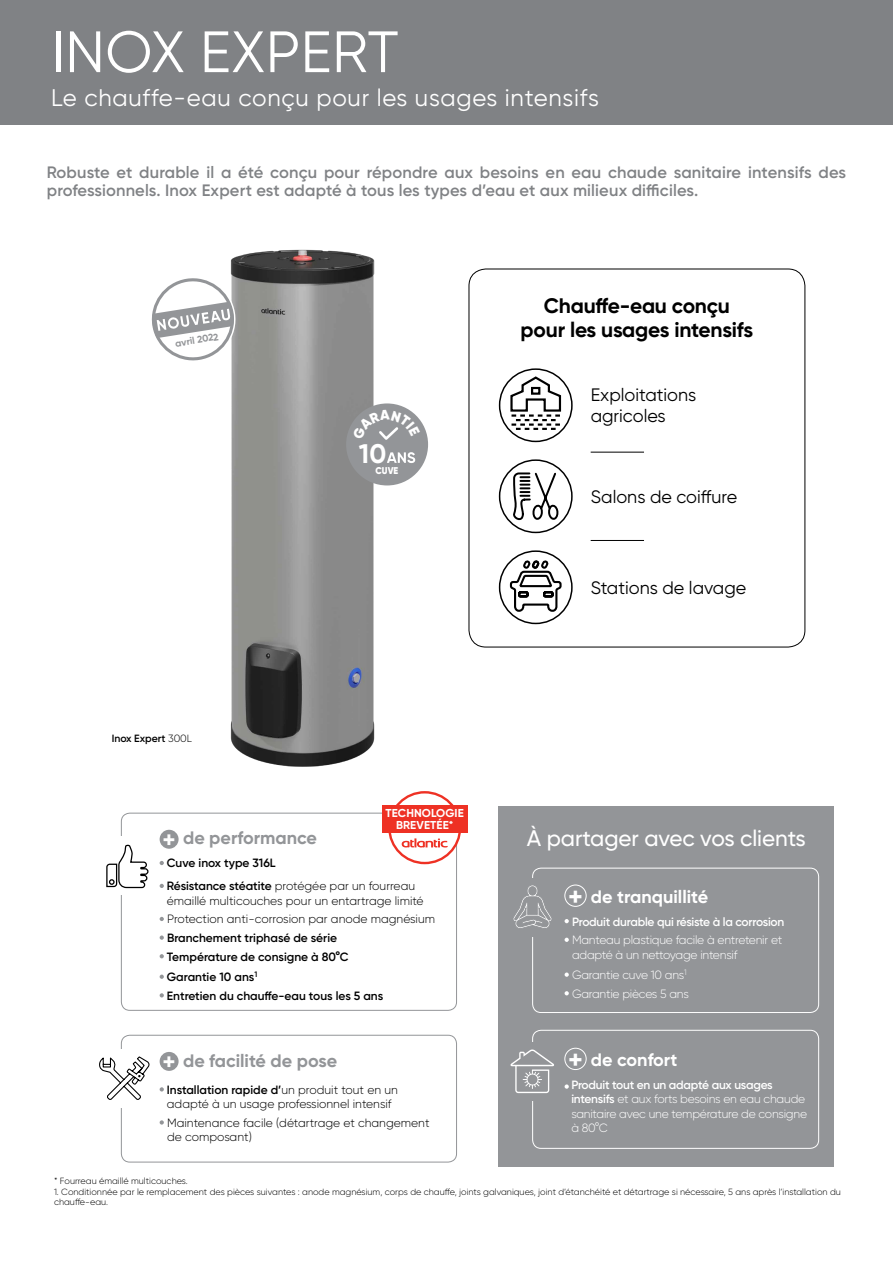
<style>
.page{position:relative;width:893px;height:1263px;background:#fff}
.page>*{position:absolute;margin:0;border:0;box-sizing:border-box;transform-origin:0 0}
.t1{font:58.2px "Gilroy";letter-spacing:.01em;color:#fff}
.t2{font:700 26.85px "Gilroy";color:#fff}
.t3{font:24px "Gilroy";letter-spacing:.03em;color:#fff}
.t4{font:500 22.5px "Gilroy";letter-spacing:-.005em;color:#fff}
.t5{font:700 21px/24px "Gilroy";letter-spacing:-.01em;color:#000;text-align:center}
.t6{font:18px/21.6px "Gilroy";color:#000}
.t7{font:700 18px "Gilroy";color:#939598}
.t8{font:700 18px "Gilroy";color:#fff}
.t9{font:600 16.5px/18px "Gilroy";letter-spacing:.01em;color:#808285}
.t10{font:300 12px/14.4px "Gilroy";color:#000}
.t11{font:300 12px/14.4px "Gilroy";letter-spacing:-.02em;color:#fff}
.t12{font:600 12px/18.6px "Gilroy";color:#000}
.t13{font:600 12px "Gilroy";letter-spacing:-.02em;color:#fff}
.t14{font:700 11.55px/11.9px "Gilroy";letter-spacing:.01em;color:#fff;text-align:center}
.t15{font:600 10.5px "Gilroy";letter-spacing:-.005em;color:#000}
.t16{font:900 9.9px "Gilroy";color:#fff;scale:.9 1}
.t17{font:700 9.75px "Gilroy";color:#939598}
.t18{font:300 9px/10.8px "Gilroy";color:#000}
.s1{font-weight:300}
.s2{font-size:23.7px;color:#fff}
.s3{font-weight:600}
.s4{font-size:26.7px}
</style>
<div class="page">
<div style="left:0;top:0;width:893px;height:124px;background:#808285"></div>
<img style="left:230px;top:249px;width:198px;height:518px">
<svg style="left:151px;top:273px;width:88px;height:92px"></svg>
<div style="left:346px;top:403px;width:82px;height:82px;background:#939598;border-radius:50%"></div>
<svg style="left:387px;top:452px;width:28px;height:11px"></svg>
<hr style="left:591px;top:452px;width:53px;height:1px;background:#000">
<hr style="left:591px;top:540px;width:53px;height:1px;background:#000">
<svg style="left:509px;top:375px;width:53px;height:56px"></svg>
<div style="left:499px;top:368px;width:74px;height:74px;border:2px solid #000;border-radius:50%"></div>
<svg style="left:512px;top:472px;width:48px;height:51px"></svg>
<div style="left:499px;top:459px;width:74px;height:74px;border:2px solid #000;border-radius:50%"></div>
<div style="left:499px;top:550px;width:74px;height:74px;border:2px solid #000;border-radius:50%"></div>
<svg style="left:509px;top:558px;width:54px;height:55px"></svg>
<div style="left:469px;top:269px;width:336px;height:378px;border:1px solid #000;border-radius:17px"></div>
<div style="left:121px;top:813px;width:336px;height:198px;border:1px solid #939598;border-radius:9px"></div>
<div style="left:116px;top:837px;width:33px;height:58px;background:#fff"></div>
<svg style="left:106px;top:845px;width:43px;height:44px"></svg>
<div style="left:160px;top:830px;width:19px;height:19px;background:#939598;border-radius:50%"></div>
<svg style="left:160px;top:861px;width:4px;height:4px"></svg>
<svg style="left:160px;top:884px;width:4px;height:4px"></svg>
<svg style="left:160px;top:917px;width:4px;height:4px"></svg>
<svg style="left:160px;top:935px;width:4px;height:5px"></svg>
<svg style="left:160px;top:954px;width:4px;height:4px"></svg>
<svg style="left:160px;top:974px;width:4px;height:5px"></svg>
<svg style="left:160px;top:993px;width:4px;height:4px"></svg>
<div style="left:121px;top:1035px;width:336px;height:127px;border:1px solid #939598;border-radius:9px"></div>
<div style="left:116px;top:1049px;width:33px;height:58px;background:#fff"></div>
<svg style="left:99px;top:1056px;width:51px;height:44px"></svg>
<div style="left:160px;top:1052px;width:19px;height:19px;background:#939598;border-radius:50%"></div>
<svg style="left:160px;top:1087px;width:4px;height:4px"></svg>
<svg style="left:160px;top:1120px;width:4px;height:4px"></svg>
<div style="left:498px;top:806px;width:336px;height:360px;background:#939598"></div>
<div style="left:532px;top:868px;width:287px;height:145px;border:1px solid #fff;border-radius:9px"></div>
<div style="left:565px;top:885px;width:21px;height:22px;border:1px solid #fff;border-radius:50%"></div>
<svg style="left:565px;top:919px;width:4px;height:4px"></svg>
<svg style="left:565px;top:938px;width:4px;height:4px"></svg>
<svg style="left:565px;top:972px;width:4px;height:5px"></svg>
<svg style="left:565px;top:991px;width:4px;height:4px"></svg>
<div style="left:532px;top:1030px;width:287px;height:119px;border:1px solid #fff;border-radius:9px"></div>
<div style="left:516px;top:1043px;width:33px;height:58px;background:#939598"></div>
<svg style="left:510px;top:1049px;width:44px;height:44px"></svg>
<div style="left:565px;top:1048px;width:21px;height:22px;border:1px solid #fff;border-radius:50%"></div>
<svg style="left:565px;top:1084px;width:4px;height:5px"></svg>
<div style="left:516px;top:878px;width:33px;height:58px;background:#939598"></div>
<svg style="left:513px;top:885px;width:39px;height:43px"></svg>
<svg style="left:389px;top:792px;width:71px;height:71px"></svg>
<div style="left:388px;top:791px;width:73px;height:73px;border:2px solid #ee3124;border-radius:50%"></div>
<svg style="left:402px;top:838px;width:46px;height:9px"></svg>
<div style="left:382px;top:805px;width:86px;height:27px;background:#ee3124"></div>
<svg style="left:353px;top:410px;width:67px;height:30px"></svg>
<h1 class="t1" style="left:51px;top:16px;width:349px">INOX EXPERT</h1>
<h3 class="t3" style="left:51px;top:83px;width:549px">Le chauffe-eau conçu pour les usages intensifs</h3>
<h3 class="t9" style="left:47px;top:163px;width:801px">Robuste et durable il a été conçu pour répondre aux besoins en eau chaude sanitaire intensifs des professionnels. Inox Expert est adapté à tous les types d’eau et aux milieux difficiles.</h3>
<p class="t17" style="left:174px;top:337px;width:45px;rotate:-9deg">avril2022</p>
<p class="t15" style="left:112px;top:732px;width:82px">Inox Expert <span class="s1">300L</span></p>
<h2 class="t2" style="left:359px;top:436px;width:29px">10</h2>
<p class="t16" style="left:376px;top:464px;width:27px">CUVE</p>
<p class="t14" style="left:386px;top:806px;width:79px">technologie brevetée*</p>
<h3 class="t7" style="left:163px;top:827px;width:156px"><span class="s2">+</span> de performance</h3>
<p class="t12" style="left:167px;top:852px;width:250px;line-height:23px">Cuve inox type 316L<br>Résistance stéatite <span class="s1">protégée par un fourreau</span></p>
<p class="t10" style="left:167px;top:891px;width:270px;line-height:18.6px">émaillé multicouches pour un entartrage limité<br>Protection anti-corrosion par anode magnésium</p>
<p class="t12" style="left:167px;top:928px;width:183px">Branchement triphasé de série<br>Température de consigne à 80°C</p>
<p class="t12" style="left:167px;top:967px;width:218px">Garantie 10 ans<sup>1<br></sup>Entretien du chauffe-eau tous les 5 ans</p>
<h3 class="t7" style="left:163px;top:1049px;width:176px"><span class="s2">+</span> de facilité de pose</h3>
<p class="t10" style="left:167px;top:1082px;width:233px"><span class="s3">Installation rapide d’</span>un produit tout en un adapté à un usage professionnel intensif</p>
<p class="t10" style="left:167px;top:1115px;width:264px">Maintenance facile (détartrage et changement de composant)</p>
<h3 class="t5" style="left:521px;top:293px;width:234px">Chauffe-eau conçu pour les usages intensifs</h3>
<h3 class="t6" style="left:591px;top:383px;width:107px">Exploitations agricoles</h3>
<h3 class="t6" style="left:591px;top:485px;width:148px">Salons de coiffure</h3>
<h3 class="t6" style="left:591px;top:576px;width:157px">Stations de lavage</h3>
<h3 class="t4" style="left:527px;top:824px;width:280px">À partager avec vos clients</h3>
<h3 class="t8" style="left:568px;top:885px;width:142px"><span class="s4">+</span> de tranquillité</h3>
<p class="t13" style="left:572px;top:914px;width:214px">Produit durable qui résiste à la corrosion</p>
<p class="t11" style="left:572px;top:933px;width:212px">Manteau plastique facile à entretenir et adapté à un nettoyage intensif</p>
<p class="t11" style="left:572px;top:965px;width:118px;line-height:18.6px">Garantie cuve 10 ans<sup>1<br></sup>Garantie pièces 5 ans</p>
<h3 class="t8" style="left:568px;top:1048px;width:111px"><span class="s4">+</span> de confort</h3>
<p class="t11" style="left:571px;top:1077px;width:237px"><span class="s3">Produit tout en un adapté aux usages intensifs</span> et aux forts besoins en eau chaude sanitaire avec une température de consigne à 80°C</p>
<p class="t18" style="left:54px;top:1175px;width:135px">* Fourreau émaillé multicouches.</p>
<p class="t18" style="left:54px;top:1186px;width:788px">1. Conditionnée par le remplacement des pièces suivantes : anode magnésium, corps de chauffe, joints galvaniques, joint d’étanchéité et détartrage si nécessaire, 5 ans après l’installation du chauffe-eau.</p>
</div>
